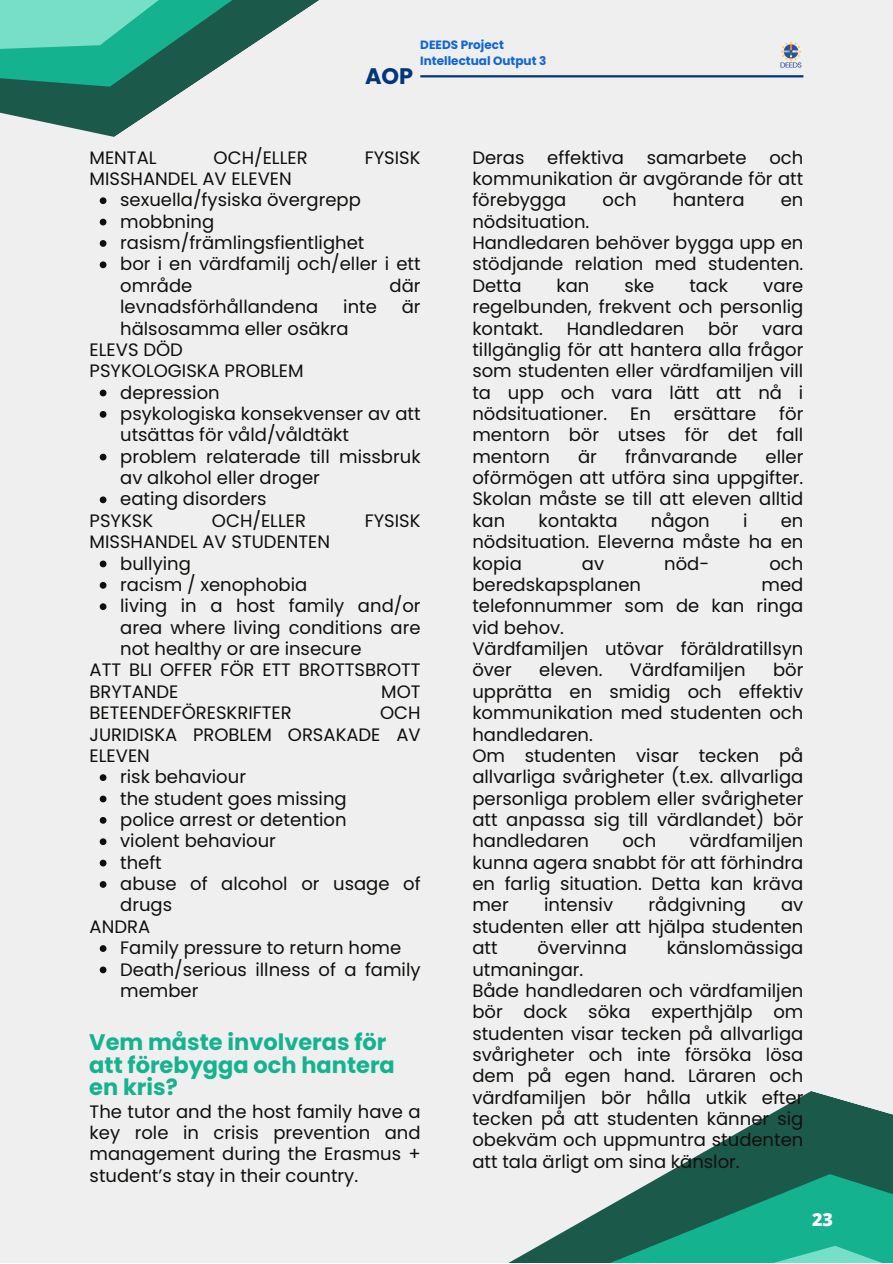
<style>
.page{position:relative;width:893px;height:1264px;background:#fff}
.page>*{position:absolute;margin:0;border:0;box-sizing:border-box;transform-origin:0 0}
.t1{font:700 22.5px/22.5px "Poppins";color:#15b28f}
.t2{font:700 22.5px "Poppins";color:#023579}
.t3{font:18px/21.3px "Poppins";color:#100f0d;text-align:justify}
.t4{font:800 18px "Open Sans";color:#fdfdfe}
.t5{font:700 12px "Poppins";color:#0e64d8}
</style>
<div class="page">
<div style="left:0;top:0;width:892px;height:1262px;background:#efefef"></div>
<svg style="left:510px;top:1103px;width:382px;height:159px"></svg>
<svg style="left:0;top:0;width:483px;height:205px"></svg>
<hr style="left:420px;top:75px;width:383px;height:2px;background:#023579">
<img style="left:780px;top:41px;width:22px;height:27px">
<svg style="left:100px;top:197px;width:6px;height:7px"></svg>
<svg style="left:100px;top:219px;width:6px;height:6px"></svg>
<svg style="left:100px;top:240px;width:6px;height:7px"></svg>
<svg style="left:100px;top:261px;width:6px;height:7px"></svg>
<svg style="left:100px;top:389px;width:6px;height:7px"></svg>
<svg style="left:100px;top:411px;width:6px;height:7px"></svg>
<svg style="left:100px;top:454px;width:6px;height:6px"></svg>
<svg style="left:100px;top:496px;width:6px;height:7px"></svg>
<svg style="left:100px;top:560px;width:6px;height:7px"></svg>
<svg style="left:100px;top:582px;width:6px;height:6px"></svg>
<svg style="left:100px;top:603px;width:6px;height:7px"></svg>
<svg style="left:100px;top:774px;width:6px;height:7px"></svg>
<svg style="left:100px;top:795px;width:6px;height:7px"></svg>
<svg style="left:100px;top:817px;width:6px;height:6px"></svg>
<svg style="left:100px;top:838px;width:6px;height:7px"></svg>
<svg style="left:100px;top:859px;width:6px;height:7px"></svg>
<svg style="left:100px;top:881px;width:6px;height:6px"></svg>
<svg style="left:100px;top:945px;width:6px;height:6px"></svg>
<svg style="left:100px;top:966px;width:6px;height:7px"></svg>
<p class="t2" style="left:365px;top:60px;width:50px">AOP</p>
<p class="t5" style="left:420px;top:36px;width:85px">DEEDS Project</p>
<p class="t5" style="left:420px;top:52px;width:128px">Intellectual Output 3</p>
<p class="t3" style="left:90px;top:147px;width:68px">MENTAL</p>
<p class="t3" style="left:214px;top:147px;width:95px">OCH/ELLER</p>
<p class="t3" style="left:364px;top:147px;width:57px">FYSISK</p>
<p class="t3" style="left:90px;top:168px;width:204px">MISSHANDEL AV ELEVEN</p>
<p class="t3" style="left:120px;top:189px;width:242px">sexuella/fysiska övergrepp</p>
<p class="t3" style="left:120px;top:211px;width:95px">mobbning</p>
<p class="t3" style="left:120px;top:232px;width:246px">rasism/främlingsfientlighet</p>
<p class="t3" style="left:120px;top:253px;width:302px">bor i en värdfamilj och/eller i ett område</p>
<p class="t3" style="left:389px;top:275px;width:33px">där</p>
<p class="t3" style="left:120px;top:296px;width:200px">levnadsförhållandena</p>
<p class="t3" style="left:343px;top:296px;width:35px">inte</p>
<p class="t3" style="left:402px;top:296px;width:20px">är</p>
<p class="t3" style="left:120px;top:317px;width:230px">hälsosamma eller osäkra</p>
<p class="t3" style="left:90px;top:339px;width:95px">ELEVS DÖD</p>
<p class="t3" style="left:90px;top:360px;width:215px">PSYKOLOGISKA PROBLEM</p>
<p class="t3" style="left:120px;top:381px;width:101px">depression</p>
<p class="t3" style="left:120px;top:403px;width:302px">psykologiska konsekvenser av att utsättas för våld/våldtäkt</p>
<p class="t3" style="left:120px;top:446px;width:302px">problem relaterade till missbruk av alkohol eller droger</p>
<p class="t3" style="left:120px;top:488px;width:148px">eating disorders</p>
<p class="t3" style="left:90px;top:510px;width:65px">PSYKSK</p>
<p class="t3" style="left:212px;top:510px;width:95px">OCH/ELLER</p>
<p class="t3" style="left:364px;top:510px;width:57px">FYSISK</p>
<p class="t3" style="left:90px;top:531px;width:242px">MISSHANDEL AV STUDENTEN</p>
<p class="t3" style="left:120px;top:552px;width:72px">bullying</p>
<p class="t3" style="left:120px;top:574px;width:188px">racism / xenophobia</p>
<p class="t3" style="left:120px;top:595px;width:302px">living in a host family and/or area where living conditions are not healthy or are insecure</p>
<p class="t3" style="left:90px;top:659px;width:332px">ATT BLI OFFER FÖR ETT BROTTSBROTT<br>BRYTANDE</p>
<p class="t3" style="left:381px;top:680px;width:41px">MOT</p>
<p class="t3" style="left:90px;top:702px;width:204px">BETEENDEFÖRESKRIFTER</p>
<p class="t3" style="left:90px;top:702px;width:332px;text-indent:290px">OCH JURIDISKA PROBLEM ORSAKADE AV ELEVEN</p>
<p class="t3" style="left:120px;top:766px;width:127px">risk behaviour</p>
<p class="t3" style="left:120px;top:787px;width:228px">the student goes missing</p>
<p class="t3" style="left:120px;top:809px;width:228px">police arrest or detention</p>
<p class="t3" style="left:120px;top:830px;width:157px">violent behaviour</p>
<p class="t3" style="left:120px;top:851px;width:43px">theft</p>
<p class="t3" style="left:120px;top:873px;width:302px">abuse of alcohol or usage of drugs</p>
<p class="t3" style="left:120px;top:937px;width:282px">Family pressure to return home</p>
<p class="t3" style="left:120px;top:958px;width:302px">Death/serious illness of a family member</p>
<p class="t3" style="left:90px;top:915px;width:62px">ANDRA</p>
<p class="t1" style="left:89px;top:1031px;width:307px">Vem måste involveras för att förebygga och hantera en kris?</p>
<p class="t3" style="left:90px;top:1100px;width:332px">The tutor and the host family have a key role in crisis prevention and management during the Erasmus + student’s stay in their country.</p>
<p class="t3" style="left:472px;top:147px;width:54px">Deras</p>
<p class="t3" style="left:547px;top:147px;width:78px">effektiva</p>
<p class="t3" style="left:646px;top:147px;width:101px">samarbete</p>
<p class="t3" style="left:472px;top:147px;width:332px;text-indent:297px">och kommunikation är avgörande för att förebygga</p>
<p class="t3" style="left:602px;top:189px;width:35px">och</p>
<p class="t3" style="left:672px;top:189px;width:73px">hantera</p>
<p class="t3" style="left:780px;top:189px;width:24px">en</p>
<p class="t3" style="left:472px;top:211px;width:118px">nödsituation.</p>
<p class="t3" style="left:472px;top:232px;width:332px">Handledaren behöver bygga upp en stödjande relation med studenten.<br>Detta</p>
<p class="t3" style="left:556px;top:275px;width:34px">kan</p>
<p class="t3" style="left:624px;top:275px;width:31px">ske</p>
<p class="t3" style="left:689px;top:275px;width:40px">tack</p>
<p class="t3" style="left:472px;top:275px;width:332px;text-indent:291px">vare regelbunden, frekvent och personlig kontakt.</p>
<p class="t3" style="left:566px;top:317px;width:119px">Handledaren</p>
<p class="t3" style="left:708px;top:317px;width:32px">bör</p>
<p class="t3" style="left:472px;top:317px;width:332px;text-indent:290px">vara tillgänglig för att hantera alla frågor som studenten eller värdfamiljen vill ta upp och vara lätt att nå i nödsituationer.</p>
<p class="t3" style="left:472px;top:403px;width:332px;text-indent:307px">för mentorn bör utses för det fall mentorn</p>
<p class="t3" style="left:630px;top:403px;width:22px">En</p>
<p class="t3" style="left:673px;top:403px;width:84px">ersättare</p>
<p class="t3" style="left:578px;top:446px;width:20px">är</p>
<p class="t3" style="left:625px;top:446px;width:114px">frånvarande</p>
<p class="t3" style="left:472px;top:446px;width:332px;text-indent:293px">eller oförmögen att utföra sina uppgifter.<br>Skolan måste se till att eleven alltid kan</p>
<p class="t3" style="left:538px;top:510px;width:80px">kontakta</p>
<p class="t3" style="left:650px;top:510px;width:60px">någon</p>
<p class="t3" style="left:743px;top:510px;width:6px">i</p>
<p class="t3" style="left:472px;top:510px;width:332px;text-indent:308px">en nödsituation. Eleverna måste ha en kopia</p>
<p class="t3" style="left:582px;top:552px;width:24px">av</p>
<p class="t3" style="left:664px;top:552px;width:47px">nöd-</p>
<p class="t3" style="left:769px;top:552px;width:35px">och</p>
<p class="t3" style="left:472px;top:574px;width:170px">beredskapsplanen</p>
<p class="t3" style="left:472px;top:574px;width:332px;text-indent:289px">med telefonnummer som de kan ringa vid behov.</p>
<p class="t3" style="left:472px;top:638px;width:332px">Värdfamiljen utövar föräldratillsyn över</p>
<p class="t3" style="left:539px;top:659px;width:65px">eleven.</p>
<p class="t3" style="left:629px;top:659px;width:117px">Värdfamiljen</p>
<p class="t3" style="left:472px;top:659px;width:332px;text-indent:300px">bör upprätta en smidig och effektiv kommunikation med studenten och handledaren.</p>
<p class="t3" style="left:472px;top:745px;width:332px">Om studenten visar tecken på allvarliga svårigheter (t.ex. allvarliga personliga problem eller svårigheter att anpassa sig till värdlandet) bör handledaren</p>
<p class="t3" style="left:472px;top:830px;width:332px;text-indent:217px">värdfamiljen kunna agera snabbt för att förhindra en farlig situation. Detta kan kräva mer</p>
<p class="t3" style="left:622px;top:830px;width:35px">och</p>
<p class="t3" style="left:544px;top:894px;width:71px">intensiv</p>
<p class="t3" style="left:648px;top:894px;width:99px">rådgivning</p>
<p class="t3" style="left:472px;top:894px;width:332px;text-indent:309px">av studenten eller att hjälpa studenten att</p>
<p class="t3" style="left:537px;top:937px;width:91px">övervinna</p>
<p class="t3" style="left:666px;top:937px;width:138px">känslomässiga</p>
<p class="t3" style="left:472px;top:958px;width:112px">utmaningar.</p>
<p class="t3" style="left:472px;top:979px;width:332px">Både handledaren och värdfamiljen bör dock söka experthjälp om studenten visar tecken på allvarliga svårigheter och inte försöka lösa dem på egen hand. Läraren och värdfamiljen bör hålla utkik efter tecken på att studenten känner sig obekväm och uppmuntra studenten att tala ärligt om sina känslor.</p>
<p class="t4" style="left:811px;top:1207px;width:23px">23</p>
</div>
